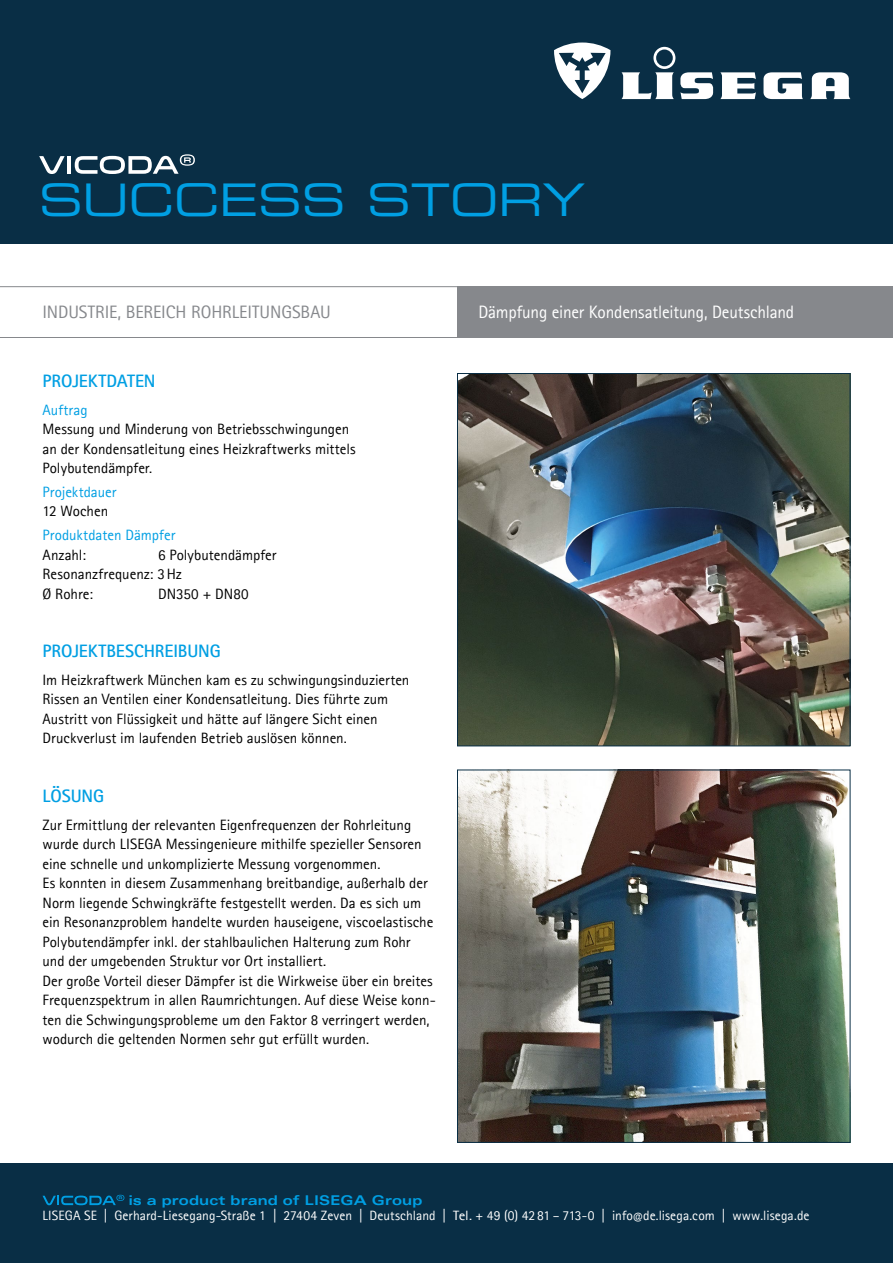
<style>
.page{position:relative;width:893px;height:1263px;background:#fff}
.page>*{position:absolute;margin:0;border:0;box-sizing:border-box;transform-origin:0 0}
.t1{font:45px "Eurostile LT Pro Ex 2";letter-spacing:-.005em;color:#009fe3}
.t2{font:18px "Rotis Sans Serif Pro";letter-spacing:-.01em;color:#fff;scale:.96 1}
.t3{font:700 18px "Rotis Sans Serif Pro";letter-spacing:-.005em;color:#009fe3}
.t4{font:18px "Rotis Sans Serif Pro";letter-spacing:-.005em;color:#86888c}
.t5{font:15px/19.5px "Rotis Sans Serif Pro";color:#000}
.t6{font:15px "Rotis Sans Serif Pro";color:#009fe3}
.t7{font:13.5px "Rotis Sans Serif Pro";letter-spacing:.005em;color:#fff}
.t8{font:700 expanded 13.5px "Univers LT Pro";letter-spacing:.01em;color:#009fe3}
.s1{font-size:12px}
</style>
<div class="page">
<div style="left:0;top:0;width:893px;height:243px;background:#092e45"></div>
<div style="left:0;top:1164px;width:893px;height:99px;background:#092e45"></div>
<hr style="left:0;top:337px;width:844px;height:1px;background:#86888c">
<hr style="left:0;top:286px;width:844px;height:1px;background:#86888c">
<div style="left:457px;top:286px;width:436px;height:52px;background:#86888c"></div>
<img style="left:459px;top:375px;width:389px;height:369px">
<div style="left:457px;top:373px;width:393px;height:373px;border:1px solid #092e45"></div>
<img style="left:459px;top:772px;width:389px;height:369px">
<div style="left:457px;top:770px;width:393px;height:373px;border:1px solid #092e45"></div>
<svg style="left:39px;top:156px;width:26px;height:18px"></svg>
<hr style="left:67px;top:156px;width:4px;height:18px;background:#fff">
<svg style="left:75px;top:154px;width:120px;height:20px"></svg>
<svg style="left:43px;top:1195px;width:81px;height:10px"></svg>
<svg style="left:720px;top:72px;width:36px;height:27px"></svg>
<svg style="left:810px;top:72px;width:40px;height:27px"></svg>
<svg style="left:763px;top:72px;width:40px;height:27px"></svg>
<svg style="left:621px;top:47px;width:92px;height:52px"></svg>
<svg style="left:554px;top:43px;width:56px;height:56px"></svg>
<h1 class="t1" style="left:39px;top:169px;width:547px">SUCCESS STORY</h1>
<p class="t4" style="left:43px;top:302px;width:290px">INDUSTRIE, BEREICH ROHRLEITUNGSBAU</p>
<p class="t3" style="left:43px;top:369px;width:115px">PROJEKTDATEN</p>
<p class="t6" style="left:43px;top:401px;width:47px">Auftrag</p>
<p class="t5" style="left:43px;top:419px;width:315px">Messung und Minderung von Betriebsschwingungen an der Kondensatleitung eines Heizkraftwerks mittels<br>Polybutendämpfer.</p>
<p class="t6" style="left:43px;top:483px;width:76px">Projektdauer</p>
<p class="t5" style="left:43px;top:502px;width:67px">12 Wochen</p>
<p class="t6" style="left:43px;top:526px;width:134px">Produktdaten Dämpfer</p>
<p class="t5" style="left:43px;top:545px;width:45px">Anzahl:</p>
<p class="t5" style="left:43px;top:545px;width:236px;text-indent:115px">6 Polybutendämpfer<br>Resonanzfrequenz: 3Hz<br>Ø Rohre:</p>
<p class="t5" style="left:158px;top:584px;width:92px">DN350 + DN80</p>
<p class="t3" style="left:43px;top:639px;width:180px">PROJEKTBESCHREIBUNG</p>
<p class="t5" style="left:43px;top:670px;width:368px">Im Heizkraftwerk München kam es zu schwingungsinduzierten Rissen an Ventilen einer Kondensatleitung. Dies führte zum Austritt von Flüssigkeit und hätte auf längere Sicht einen Druckverlust im laufenden Betrieb auslösen können.</p>
<p class="t3" style="left:43px;top:784px;width:63px">LÖSUNG</p>
<p class="t5" style="left:43px;top:815px;width:395px">Zur Ermittlung der relevanten Eigenfrequenzen der Rohrleitung wurde durch LISEGA Messingenieure mithilfe spezieller Sensoren eine schnelle und unkomplizierte Messung vorgenommen.<br>Es konnten in diesem Zusammenhang breitbandige, außerhalb der Norm liegende Schwingkräfte festgestellt werden. Da es sich um ein Resonanzproblem handelte wurden hauseigene, viscoelastische Polybutendämpfer inkl. der stahlbaulichen Halterung zum Rohr und der umgebenden Struktur vor Ort installiert.<br>Der große Vorteil dieser Dämpfer ist die Wirkweise über ein breites Frequenzspektrum in allen Raumrichtungen. Auf diese Weise konn&shy;ten die Schwingungsprobleme um den Faktor 8 verringert werden, wodurch die geltenden Normen sehr gut erfüllt wurden.</p>
<p class="t2" style="left:478px;top:302px;width:331px">Dämpfung einer Kondensatleitung, Deutschland</p>
<p class="t8" style="left:129px;top:1192px;width:295px">is a product brand of LISEGA Group</p>
<p class="t7" style="left:43px;top:1208px;width:768px">LISEGA SE | Gerhard-Liesegang-Straße 1 | 27404 Zeven | Deutschland | Tel. + 49 (0) 42 81 – 713-0 | info<span class="s1">@</span>de.lisega.com | www.lisega.de</p>
</div>
